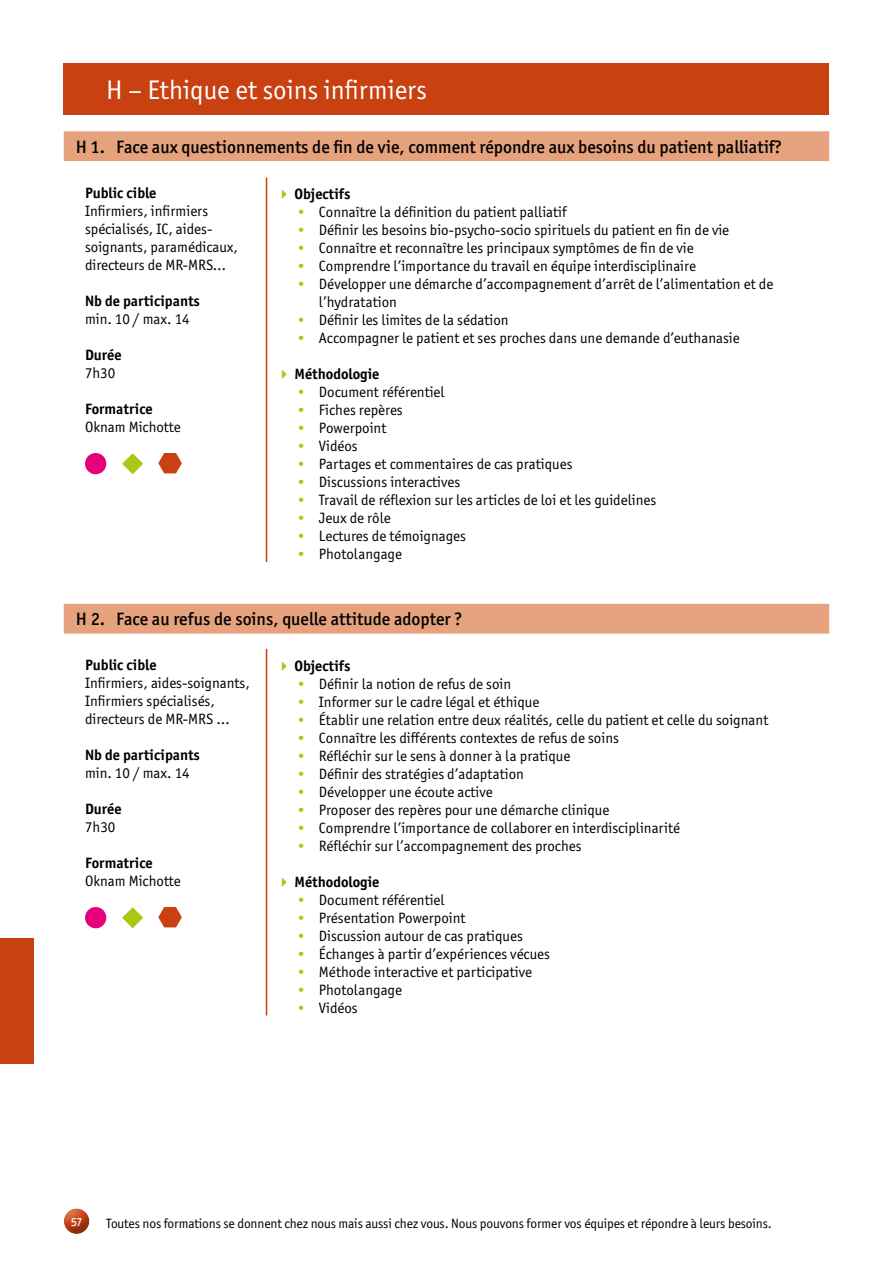
<style>
.page{position:relative;width:893px;height:1263px;background:#fff}
.page>*{position:absolute;margin:0;border:0;box-sizing:border-box;transform-origin:0 0}
.t1{font:27px "Officina Sans ITC Pro";color:#fff}
.t2{font:500 18px "Officina Sans ITC Pro";color:#000}
.t3{font:15px/18px "Officina Sans ITC Pro";color:#000}
.t4{font:700 15px "Officina Sans ITC Pro";color:#000}
.t5{font:13.5px "Officina Sans ITC Pro";letter-spacing:-.01em;color:#000}
.t6{font:500 12px "Officina Sans ITC Pro";color:#fff}
.s1{color:#a8c813}
</style>
<div class="page">
<div style="left:63px;top:1207px;width:28px;height:19px;background:#fff;opacity:.3"></div>
<div style="left:63px;top:1210px;width:28px;height:25px;background:#000;opacity:.3"></div>
<div style="left:0;top:939px;width:34px;height:125px;background:#c94011"></div>
<div style="left:65px;top:132px;width:763px;height:28px;background:#e6a27c"></div>
<div style="left:64px;top:131px;width:765px;height:30px;border:2px solid #e6a27c"></div>
<div style="left:65px;top:605px;width:763px;height:28px;background:#e6a27c"></div>
<div style="left:64px;top:604px;width:765px;height:30px;border:2px solid #e6a27c"></div>
<div style="left:85px;top:453px;width:21px;height:21px;background:#e6007d;border-radius:50%"></div>
<svg style="left:122px;top:453px;width:21px;height:21px"></svg>
<svg style="left:158px;top:453px;width:24px;height:20px"></svg>
<div style="left:85px;top:907px;width:21px;height:21px;background:#e6007d;border-radius:50%"></div>
<svg style="left:122px;top:907px;width:21px;height:21px"></svg>
<svg style="left:158px;top:907px;width:24px;height:20px"></svg>
<hr style="left:266px;top:178px;width:1px;height:384px;background:#c94011">
<hr style="left:266px;top:649px;width:1px;height:366px;background:#c94011">
<div style="left:64px;top:64px;width:765px;height:51px;background:#c94011"></div>
<h1 class="t1" style="left:106px;top:74px;width:322px">H – Ethique et soins infirmiers</h1>
<p class="t2" style="left:76px;top:136px;width:708px">H 1. Face aux questionnements de fin de vie, comment répondre aux besoins du patient palliatif?</p>
<p class="t4" style="left:85px;top:184px;width:73px">Public cible</p>
<p class="t3" style="left:85px;top:202px;width:155px">Infirmiers, infirmiers spécialisés, IC, aides&shy;soignants, paramédicaux, directeurs de MR-MRS…</p>
<p class="t4" style="left:85px;top:292px;width:116px">Nb de participants</p>
<p class="t3" style="left:85px;top:310px;width:106px">min. 10 / max. 14</p>
<p class="t4" style="left:85px;top:346px;width:38px">Durée</p>
<p class="t3" style="left:85px;top:364px;width:32px">7h30</p>
<p class="t4" style="left:85px;top:400px;width:69px">Formatrice</p>
<p class="t3" style="left:85px;top:418px;width:97px">Oknam Michotte</p>
<p class="t4" style="left:276px;top:185px;width:76px"><span class="s1">✔</span> Objectifs</p>
<p class="t3" style="left:298px;top:203px;width:270px"><span class="s1">•</span> Connaître la définition du patient palliatif</p>
<p class="t3" style="left:298px;top:221px;width:433px"><span class="s1">•</span> Définir les besoins bio-psycho-socio spirituels du patient en fin de vie</p>
<p class="t3" style="left:298px;top:239px;width:397px"><span class="s1">•</span> Connaître et reconnaître les principaux symptômes de fin de vie</p>
<p class="t3" style="left:298px;top:257px;width:400px"><span class="s1">•</span> Comprendre l’importance du travail en équipe interdisciplinaire</p>
<p class="t3" style="left:319px;top:275px;width:456px;text-indent:-21px"><span class="s1">•</span> Développer une démarche d’accompagnement d’arrêt de l’alimentation et de l’hydratation</p>
<p class="t3" style="left:298px;top:311px;width:213px"><span class="s1">•</span> Définir les limites de la sédation</p>
<p class="t3" style="left:298px;top:329px;width:444px"><span class="s1">•</span> Accompagner le patient et ses proches dans une demande d’euthanasie</p>
<p class="t4" style="left:276px;top:365px;width:105px"><span class="s1">✔</span> Méthodologie</p>
<p class="t3" style="left:298px;top:383px;width:149px"><span class="s1">•</span> Document référentiel</p>
<p class="t3" style="left:298px;top:401px;width:107px"><span class="s1">•</span> Fiches repères</p>
<p class="t3" style="left:298px;top:419px;width:90px"><span class="s1">•</span> Powerpoint</p>
<p class="t3" style="left:298px;top:437px;width:62px"><span class="s1">•</span> Vidéos</p>
<p class="t3" style="left:298px;top:455px;width:276px"><span class="s1">•</span> Partages et commentaires de cas pratiques</p>
<p class="t3" style="left:298px;top:473px;width:164px"><span class="s1">•</span> Discussions interactives</p>
<p class="t3" style="left:298px;top:491px;width:360px"><span class="s1">•</span> Travail de réflexion sur les articles de loi et les guidelines</p>
<p class="t3" style="left:298px;top:509px;width:95px"><span class="s1">•</span> Jeux de rôle</p>
<p class="t3" style="left:298px;top:527px;width:170px"><span class="s1">•</span> Lectures de témoignages</p>
<p class="t3" style="left:298px;top:545px;width:106px"><span class="s1">•</span> Photolangage</p>
<p class="t2" style="left:76px;top:608px;width:388px">H 2. Face au refus de soins, quelle attitude adopter ?</p>
<p class="t4" style="left:85px;top:656px;width:73px">Public cible</p>
<p class="t3" style="left:85px;top:674px;width:166px">Infirmiers, aides-soignants,<br>Infirmiers spécialisés, directeurs de MR-MRS …</p>
<p class="t4" style="left:85px;top:746px;width:116px">Nb de participants</p>
<p class="t3" style="left:85px;top:764px;width:106px">min. 10 / max. 14</p>
<p class="t4" style="left:85px;top:800px;width:38px">Durée</p>
<p class="t3" style="left:85px;top:818px;width:32px">7h30</p>
<p class="t4" style="left:85px;top:854px;width:69px">Formatrice</p>
<p class="t3" style="left:85px;top:872px;width:97px">Oknam Michotte</p>
<p class="t4" style="left:276px;top:657px;width:76px"><span class="s1">✔</span> Objectifs</p>
<p class="t3" style="left:298px;top:675px;width:215px"><span class="s1">•</span> Définir la notion de refus de soin</p>
<p class="t3" style="left:298px;top:693px;width:243px"><span class="s1">•</span> Informer sur le cadre légal et éthique</p>
<p class="t3" style="left:298px;top:711px;width:472px"><span class="s1">•</span> Établir une relation entre deux réalités, celle du patient et celle du soignant</p>
<p class="t3" style="left:298px;top:729px;width:323px"><span class="s1">•</span> Connaître les différents contextes de refus de soins</p>
<p class="t3" style="left:298px;top:747px;width:274px"><span class="s1">•</span> Réfléchir sur le sens à donner à la pratique</p>
<p class="t3" style="left:298px;top:765px;width:228px"><span class="s1">•</span> Définir des stratégies d’adaptation</p>
<p class="t3" style="left:298px;top:783px;width:197px"><span class="s1">•</span> Développer une écoute active</p>
<p class="t3" style="left:298px;top:801px;width:313px"><span class="s1">•</span> Proposer des repères pour une démarche clinique</p>
<p class="t3" style="left:298px;top:819px;width:384px"><span class="s1">•</span> Comprendre l’importance de collaborer en interdisciplinarité</p>
<p class="t3" style="left:298px;top:837px;width:285px"><span class="s1">•</span> Réfléchir sur l’accompagnement des proches</p>
<p class="t4" style="left:276px;top:873px;width:105px"><span class="s1">✔</span> Méthodologie</p>
<p class="t3" style="left:298px;top:891px;width:149px"><span class="s1">•</span> Document référentiel</p>
<p class="t3" style="left:298px;top:909px;width:169px"><span class="s1">•</span> Présentation Powerpoint</p>
<p class="t3" style="left:298px;top:927px;width:227px"><span class="s1">•</span> Discussion autour de cas pratiques</p>
<p class="t3" style="left:298px;top:945px;width:254px"><span class="s1">•</span> Échanges à partir d’expériences vécues</p>
<p class="t3" style="left:298px;top:963px;width:236px"><span class="s1">•</span> Méthode interactive et participative</p>
<p class="t3" style="left:298px;top:981px;width:106px"><span class="s1">•</span> Photolangage</p>
<p class="t3" style="left:298px;top:999px;width:62px"><span class="s1">•</span> Vidéos</p>
<p class="t6" style="left:71px;top:1214px;width:12px">57</p>
<p class="t5" style="left:106px;top:1216px;width:667px">Toutes nos formations se donnent chez nous mais aussi chez vous. Nous pouvons former vos équipes et répondre à leurs besoins.</p>
</div>
